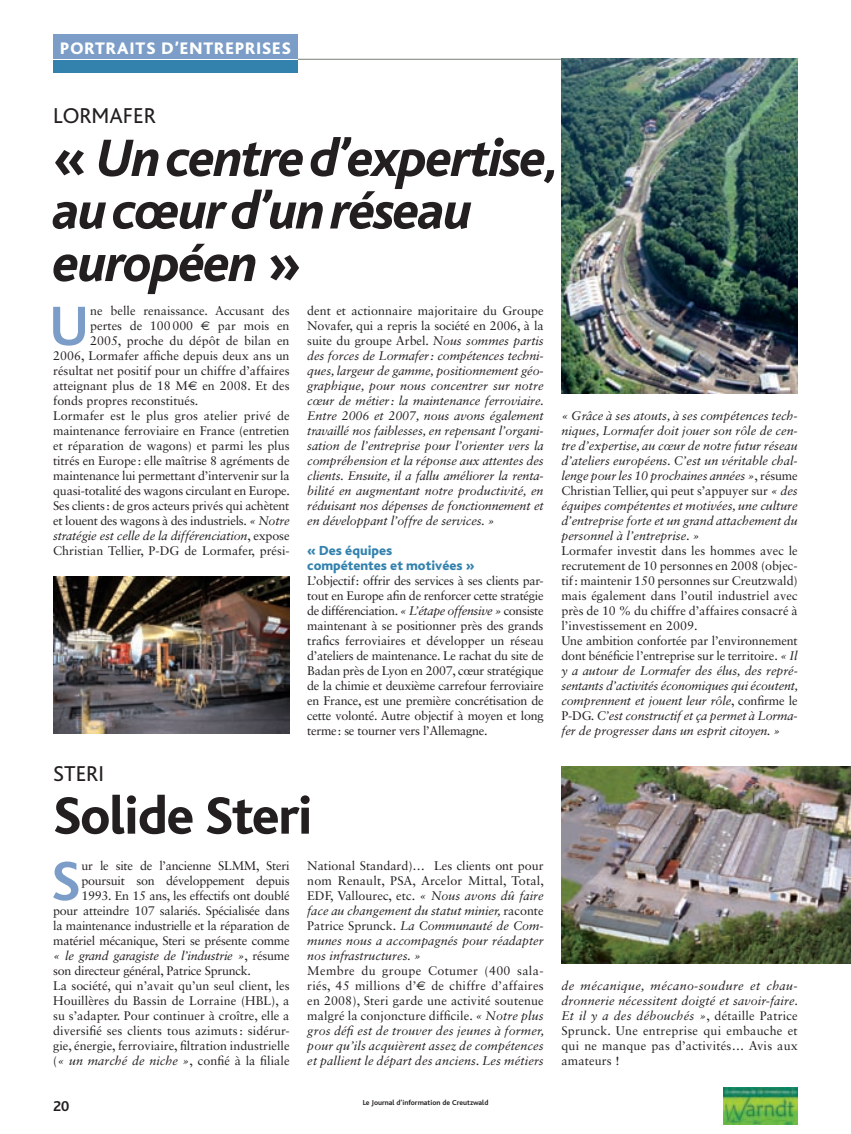
<style>
.page{position:relative;width:851px;height:1134px;background:#fff}
.page>*{position:absolute;margin:0;border:0;box-sizing:border-box;transform-origin:0 0}
.t1{font:700 58px "Bliss";color:#7b9dc7}
.t2{font:italic 800 55px/52.5px "Bliss";letter-spacing:-.03em;color:#231f20}
.t3{font:800 55px "Bliss";letter-spacing:-.02em;color:#231f20}
.t4{font:22.5px "Bliss";color:#231f20}
.t5{font:800 17.5px "Bliss";letter-spacing:.06em;color:#fff}
.t6{font:700 15px "Bliss";color:#231f20}
.t7{font:800 13.75px/15px "Bliss";color:#3382ae}
.t8{font:12.5px/15px "Sabon LT Std";letter-spacing:-.005em;color:#231f20;text-align:justify}
.t9{font:italic 12.5px/15px "Sabon LT Std";letter-spacing:-.005em;color:#231f20;text-align:justify}
.t10{font:700 7.5px "Bliss";color:#231f20}
.s1{font-style:normal}
.s2{font-family:"Euro Sans"}
.s3{font-style:italic}
</style>
<div class="page">
<hr style="left:298px;top:59px;width:499px;height:1px;background:#727f71">
<div style="left:53px;top:34px;width:245px;height:25px;background:#7b9dc7"></div>
<div style="left:53px;top:60px;width:245px;height:12px;background:#3382ae"></div>
<img style="left:561px;top:766px;width:289px;height:198px">
<img style="left:723px;top:1088px;width:74px;height:36px">
<img style="left:53px;top:576px;width:236px;height:157px">
<img style="left:561px;top:59px;width:236px;height:334px">
<h3 class="t5" style="left:60px;top:39px;width:232px">portraits d’entreprises</h3>
<h3 class="t4" style="left:53px;top:104px;width:100px">LORMAFER</h3>
<h2 class="t2" style="left:53px;top:133px;width:509px"><span class="s1">«</span> Un centre d’expertise, au cœur d’un réseau européen <span class="s1">»</span></h2>
<h1 class="t1" style="left:49px;top:296px;width:41px">U</h1>
<p class="t8" style="left:90px;top:303px;width:201px">ne belle renaissance. Accusant des</p>
<p class="t8" style="left:90px;top:318px;width:201px">pertes de 100000 <span class="s2">€</span> par mois en</p>
<p class="t8" style="left:90px;top:333px;width:201px">2005, proche du dépôt de bilan en</p>
<p class="t8" style="left:53px;top:348px;width:238px">2006, Lormafer affiche depuis deux ans un</p>
<p class="t8" style="left:53px;top:363px;width:238px">résultat net positif pour un chiffre d’affaires</p>
<p class="t8" style="left:53px;top:378px;width:238px">atteignant plus de 18 M<span class="s2">€</span> en 2008. Et des</p>
<p class="t8" style="left:53px;top:393px;width:147px">fonds propres reconstitués.</p>
<p class="t8" style="left:53px;top:408px;width:238px">Lormafer est le plus gros atelier privé de</p>
<p class="t8" style="left:53px;top:423px;width:238px">maintenance ferroviaire en France (entretien</p>
<p class="t8" style="left:53px;top:438px;width:238px">et réparation de wagons) et parmi les plus</p>
<p class="t8" style="left:53px;top:453px;width:238px">titrés en Europe: elle maîtrise 8 agréments de</p>
<p class="t8" style="left:53px;top:468px;width:238px">maintenance lui permettant d’intervenir sur la</p>
<p class="t8" style="left:53px;top:483px;width:238px">quasi-totalité des wagons circulant en Europe.</p>
<p class="t8" style="left:53px;top:498px;width:238px">Ses clients: de gros acteurs privés qui achètent</p>
<p class="t8" style="left:53px;top:513px;width:238px">et louent des wagons à des industriels. <span class="s3">« Notre</span></p>
<p class="t9" style="left:53px;top:528px;width:238px">stratégie est celle de la différenciation<span class="s1">, expose</span></p>
<p class="t8" style="left:53px;top:543px;width:238px">Christian Tellier, P-DG de Lormafer, prési-</p>
<p class="t9" style="left:307px;top:303px;width:238px"><span class="s1">dent et actionnaire majoritaire du Groupe Novafer, qui a repris la société en 2006, à la suite du groupe Arbel.</span> Nous sommes partis des forces de Lormafer: compétences techni&shy;ques, largeur de gamme, positionnement géo&shy;graphique, pour nous concentrer sur notre cœur de métier: la maintenance ferroviaire.<br>Entre 2006 et 2007, nous avons également travaillé nos faiblesses, en repensant l’organi&shy;sation de l’entreprise pour l’orienter vers la compréhension et la réponse aux attentes des clients. Ensuite, il a fallu améliorer la renta&shy;bilité en augmentant notre productivité, en réduisant nos dépenses de fonctionnement et en développant l’offre de services. »</p>
<p class="t7" style="left:307px;top:543px;width:169px">« Des équipes compétentes et motivées »</p>
<p class="t8" style="left:307px;top:573px;width:238px">L’objectif: offrir des services à ses clients par&shy;tout en Europe afin de renforcer cette stratégie de différenciation. <span class="s3">« L’étape offensive »</span> consiste maintenant à se positionner près des grands trafics ferroviaires et développer un réseau d’ateliers de maintenance. Le rachat du site de Badan près de Lyon en 2007, cœur stratégique de la chimie et deuxième carrefour ferroviaire en France, est une première concrétisation de cette volonté. Autre objectif à moyen et long terme: se tourner vers l’Allemagne.</p>
<h3 class="t4" style="left:53px;top:762px;width:52px">STERI</h3>
<h2 class="t3" style="left:53px;top:787px;width:261px">Solide Steri</h2>
<h1 class="t1" style="left:51px;top:851px;width:31px">S</h1>
<p class="t8" style="left:81px;top:858px;width:209px">ur le site de l’ancienne SLMM, Steri</p>
<p class="t8" style="left:81px;top:873px;width:209px">poursuit son développement depuis</p>
<p class="t8" style="left:81px;top:888px;width:209px">1993. En 15 ans, les effectifs ont doublé</p>
<p class="t8" style="left:53px;top:903px;width:238px">pour atteindre 107 salariés. Spécialisée dans</p>
<p class="t8" style="left:53px;top:918px;width:238px">la maintenance industrielle et la réparation de</p>
<p class="t8" style="left:53px;top:933px;width:238px">matériel mécanique, Steri se présente comme</p>
<p class="t9" style="left:53px;top:948px;width:238px">« le grand garagiste de l’industrie »<span class="s1">, résume</span></p>
<p class="t8" style="left:53px;top:963px;width:199px">son directeur général, Patrice Sprunck.</p>
<p class="t8" style="left:53px;top:978px;width:238px">La société, qui n’avait qu’un seul client, les</p>
<p class="t8" style="left:53px;top:993px;width:238px">Houillères du Bassin de Lorraine (HBL), a</p>
<p class="t8" style="left:53px;top:1008px;width:238px">su s’adapter. Pour continuer à croître, elle a</p>
<p class="t8" style="left:53px;top:1023px;width:238px">diversifié ses clients tous azimuts: sidérur-</p>
<p class="t8" style="left:53px;top:1038px;width:238px">gie, énergie, ferroviaire, filtration industrielle</p>
<p class="t8" style="left:53px;top:1053px;width:238px">(<span class="s3">« un marché de niche »</span>, confié à la filiale</p>
<p class="t6" style="left:53px;top:1098px;width:18px">20</p>
<p class="t9" style="left:307px;top:858px;width:238px"><span class="s1">National Standard)… Les clients ont pour nom Renault, PSA, Arcelor Mittal, Total, EDF, Vallourec, etc.</span> « Nous avons dû faire face au changement du statut minier, <span class="s1">raconte Patrice Sprunck.</span> La Communauté de Com&shy;munes nous a accompagnés pour réadapter nos infrastructures. »</p>
<p class="t8" style="left:307px;top:963px;width:238px">Membre du groupe Cotumer (400 sala&shy;riés, 45 millions d’<span class="s2">€</span> de chiffre d’affaires en 2008), Steri garde une activité soutenue malgré la conjoncture difficile. <span class="s3">« Notre plus gros défi est de trouver des jeunes à former, pour qu’ils acquièrent assez de compétences et pallient le départ des anciens. Les métiers</span></p>
<p class="t10" style="left:362px;top:1099px;width:127px">Le Journal d’information de Creutzwald</p>
<p class="t9" style="left:561px;top:408px;width:238px">« Grâce à ses atouts, à ses compétences tech&shy;niques, Lormafer doit jouer son rôle de cen&shy;tre d’expertise, au cœur de notre futur réseau d’ateliers européens. C’est un véritable chal&shy;lenge pour les 10 prochaines années »<span class="s1">, résume Christian Tellier, qui peut s’appuyer sur</span> « des équipes compétentes et motivées, une culture d’entreprise forte et un grand attachement du personnel à l’entreprise. »</p>
<p class="t8" style="left:561px;top:543px;width:238px;text-align:left">Lormafer investit dans les hommes avec le recrutement de 10 personnes en 2008 (objec&shy;tif: maintenir 150 personnes sur Creutzwald) mais également dans l’outil industriel avec près de 10 % du chiffre d’affaires consacré à l’investissement en 2009.<br>Une ambition confortée par l’environnement dont bénéficie l’entreprise sur le territoire. <span class="s3">« Il y a autour de Lormafer des élus, des repré&shy;sentants d’activités économiques qui écoutent, comprennent et jouent leur rôle</span>, confirme le P-DG<span class="s3">. C’est constructif et ça permet à Lorma&shy;fer de progresser dans un esprit citoyen. »</span></p>
<p class="t9" style="left:561px;top:978px;width:238px">de mécanique, mécano-soudure et chau&shy;dronnerie nécessitent doigté et savoir-faire.<br>Et il y a des débouchés »<span class="s1">, détaille Patrice Sprunck. Une entreprise qui embauche et qui ne manque pas d’activités… Avis aux amateurs !</span></p>
</div>
